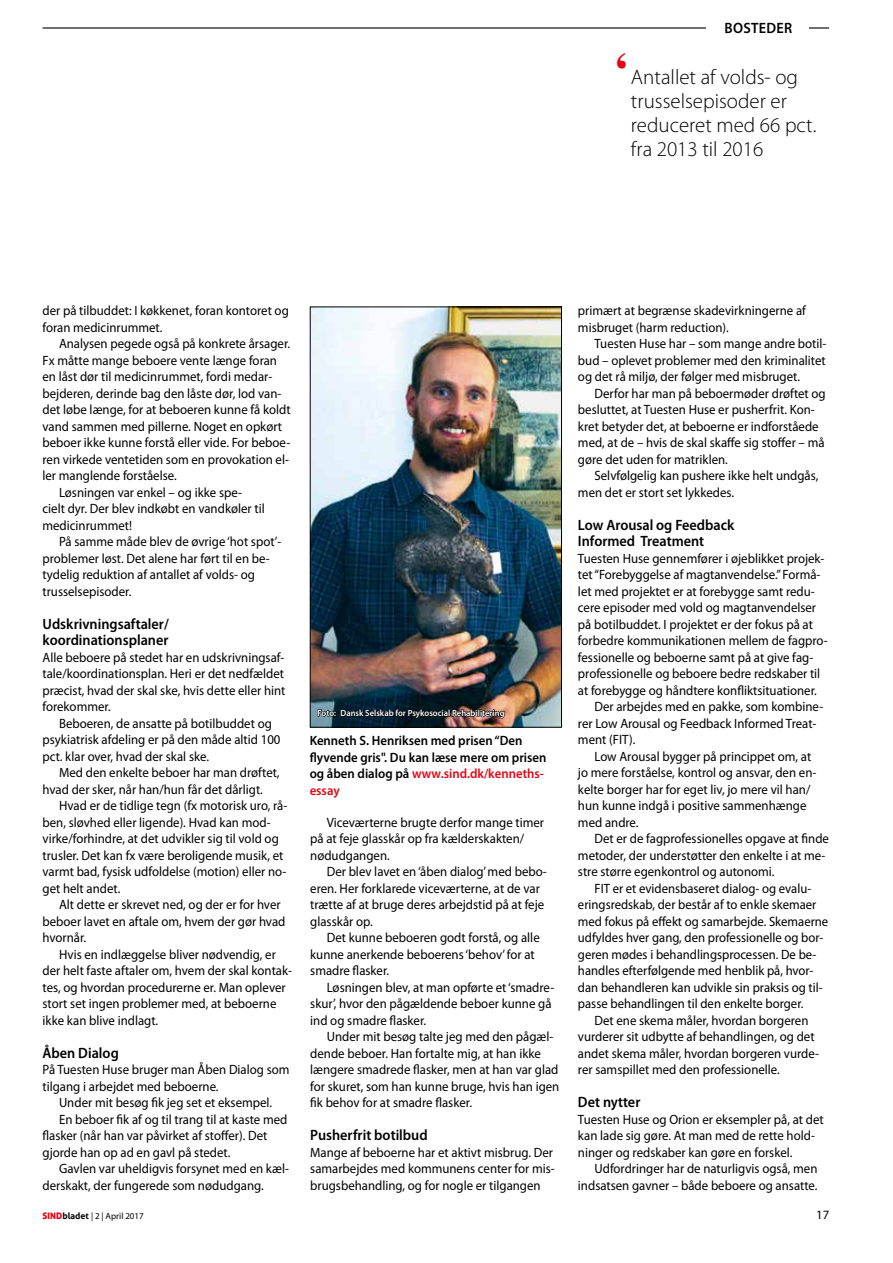
<style>
.page{position:relative;width:893px;height:1263px;background:#fff}
.page>*{position:absolute;margin:0;border:0;box-sizing:border-box;transform-origin:0 0}
.t1{font:300 21px/24px "Myriad Pro";color:#000}
.t2{font:600 15px/16.5px "Myriad Pro";color:#000;scale:.95 1}
.t3{font:600 15px "Myriad Pro";letter-spacing:.02em;color:#000;scale:.95 1}
.t4{font:13.5px/16.5px "Myriad Pro";color:#000;scale:.95 1}
.t5{font:13.5px "Myriad Pro";color:#000;scale:.94 1}
.t6{font:600 13.5px/16.5px "Myriad Pro";color:#000;scale:.95 1}
.t7{font:12.75px "Myriad Pro";color:#000}
.t8{font:600 9px "Myriad Pro";color:#fff;scale:.95 1}
.t9{font:9px "Myriad Pro";color:#000}
.s1{font-family:"Times";font-weight:700;font-size:45px;color:#e30613}
.s2{color:#e30613}
.s3{font-family:"Aller Display";color:#e30613}
.s4{font-family:"Aller";font-weight:700}
</style>
<div class="page">
<hr style="left:43px;top:27px;width:786px;height:2px;background:#000">
<div style="left:707px;top:21px;width:102px;height:16px;background:#fff"></div>
<img style="left:312px;top:308px;width:248px;height:418px">
<div style="left:310px;top:306px;width:252px;height:422px;border:1px solid #000"></div>
<svg style="left:318px;top:709px;width:186px;height:9px;background:#171b1f"></svg>
<p class="t3" style="left:725px;top:18px;width:73px">BOSTEDER</p>
<h1 class="t1" style="left:631px;top:65px;width:187px;text-indent:-17px"><span class="s1">‘</span>Antallet af volds- og trusselsepisoder er reduceret med 66 pct. fra 2013 til 2016</h1>
<p class="t4" style="left:43px;top:302px;width:261px">der på tilbuddet: I køkkenet, foran kontoret og foran medicinrummet.</p>
<p class="t4" style="left:59px;top:335px;width:245px">Analysen pegede også på konkrete årsager.</p>
<p class="t4" style="left:43px;top:352px;width:248px">Fx måtte mange beboere vente længe foran</p>
<p class="t4" style="left:43px;top:368px;width:243px">en låst dør til medicinrummet, fordi medar-</p>
<p class="t4" style="left:43px;top:385px;width:253px">bejderen, derinde bag den låste dør, lod van-</p>
<p class="t4" style="left:43px;top:401px;width:263px">det løbe længe, for at beboeren kunne få koldt</p>
<p class="t4" style="left:43px;top:418px;width:254px">vand sammen med pillerne. Noget en opkørt</p>
<p class="t4" style="left:43px;top:434px;width:262px">beboer ikke kunne forstå eller vide. For beboe-</p>
<p class="t4" style="left:43px;top:451px;width:261px">ren virkede ventetiden som en provokation el-</p>
<p class="t4" style="left:43px;top:467px;width:143px">ler manglende forståelse.</p>
<p class="t4" style="left:59px;top:484px;width:194px">Løsningen var enkel – og ikke spe-</p>
<p class="t4" style="left:43px;top:500px;width:235px">cielt dyr. Der blev indkøbt en vandkøler til</p>
<p class="t4" style="left:43px;top:517px;width:96px">medicinrummet!</p>
<p class="t4" style="left:59px;top:533px;width:236px">På samme måde blev de øvrige ‘hot spot’-</p>
<p class="t4" style="left:43px;top:550px;width:241px">problemer løst. Det alene har ført til en be-</p>
<p class="t4" style="left:43px;top:566px;width:225px">tydelig reduktion af antallet af volds- og</p>
<p class="t4" style="left:43px;top:583px;width:95px">trusselsepisoder.</p>
<p class="t2" style="left:43px;top:615px;width:134px">Udskrivningsaftaler/ koordinationsplaner</p>
<p class="t4" style="left:43px;top:649px;width:257px;text-align:justify">Alle beboere på stedet har en udskrivningsaf&shy;tale/koordinationsplan. Heri er det nedfældet præcist, hvad der skal ske, hvis dette eller hint forekommer.</p>
<p class="t4" style="left:43px;top:715px;width:252px;text-indent:17px">Beboeren, de ansatte på botilbuddet og psykiatrisk afdeling er på den måde altid 100 pct. klar over, hvad der skal ske.</p>
<p class="t4" style="left:43px;top:764px;width:251px;text-indent:17px">Med den enkelte beboer har man drøftet, hvad der sker, når han/hun får det dårligt.</p>
<p class="t4" style="left:43px;top:797px;width:259px;text-indent:17px">Hvad er de tidlige tegn (fx motorisk uro, rå&shy;ben, sløvhed eller ligende). Hvad kan mod&shy;virke/forhindre, at det udvikler sig til vold og trusler. Det kan fx være beroligende musik, et varmt bad, fysisk udfoldelse (motion) eller no&shy;get helt andet.</p>
<p class="t4" style="left:43px;top:896px;width:257px;text-indent:17px">Alt dette er skrevet ned, og der er for hver beboer lavet en aftale om, hvem der gør hvad hvornår.</p>
<p class="t4" style="left:43px;top:946px;width:264px;text-indent:17px">Hvis en indlæggelse bliver nødvendig, er der helt faste aftaler om, hvem der skal kontak&shy;tes, og hvordan procedurerne er. Man oplever stort set ingen problemer med, at beboerne ikke kan blive indlagt.</p>
<p class="t2" style="left:43px;top:1044px;width:82px">Åben Dialog</p>
<p class="t4" style="left:43px;top:1061px;width:261px">På Tuesten Huse bruger man Åben Dialog som tilgang i arbejdet med beboerne.</p>
<p class="t4" style="left:59px;top:1094px;width:226px">Under mit besøg fik jeg set et eksempel.</p>
<p class="t4" style="left:59px;top:1111px;width:242px">En beboer fik af og til trang til at kaste med</p>
<p class="t4" style="left:43px;top:1127px;width:238px">flasker (når han var påvirket af stoffer). Det</p>
<p class="t4" style="left:43px;top:1144px;width:199px">gjorde han op ad en gavl på stedet.</p>
<p class="t4" style="left:59px;top:1160px;width:244px">Gavlen var uheldigvis forsynet med en kæl-</p>
<p class="t4" style="left:43px;top:1177px;width:234px">derskakt, der fungerede som nødudgang.</p>
<p class="t8" style="left:317px;top:707px;width:198px">Foto: Dansk Selskab for Psykosocial Rehabilitering</p>
<p class="t6" style="left:310px;top:732px;width:251px">Kenneth S. Henriksen med prisen “Den flyvende gris". Du kan læse mere om prisen og åben dialog på <span class="s2">www.sind.dk/kenneths&shy;essay</span></p>
<p class="t4" style="left:310px;top:814px;width:248px;text-indent:17px">Viceværterne brugte derfor mange timer på at feje glasskår op fra kælderskakten/ nødudgangen.</p>
<p class="t4" style="left:310px;top:863px;width:251px;text-indent:16px">Der blev lavet en ‘åben dialog’ med bebo&shy;eren. Her forklarede viceværterne, at de var trætte af at bruge deres arbejdstid på at feje glasskår op.</p>
<p class="t4" style="left:310px;top:929px;width:243px;text-indent:17px">Det kunne beboeren godt forstå, og alle kunne anerkende beboerens ‘behov’ for at smadre flasker.</p>
<p class="t4" style="left:310px;top:979px;width:258px;text-indent:17px">Løsningen blev, at man opførte et ‘smadre&shy;skur’, hvor den pågældende beboer kunne gå ind og smadre flasker.</p>
<p class="t4" style="left:310px;top:1028px;width:264px;text-indent:17px">Under mit besøg talte jeg med den pågæl&shy;dende beboer. Han fortalte mig, at han ikke længere smadrede flasker, men at han var glad for skuret, som han kunne bruge, hvis han igen fik behov for at smadre flasker.</p>
<p class="t2" style="left:310px;top:1126px;width:125px">Pusherfrit botilbud</p>
<p class="t4" style="left:310px;top:1144px;width:259px">Mange af beboerne har et aktivt misbrug. Der samarbejdes med kommunens center for mis&shy;brugsbehandling, og for nogle er tilgangen</p>
<p class="t4" style="left:578px;top:302px;width:241px">primært at begrænse skadevirkningerne af misbruget (harm reduction).</p>
<p class="t4" style="left:578px;top:335px;width:263px;text-align:justify;text-indent:17px">Tuesten Huse har – som mange andre botil&shy;bud – oplevet problemer med den kriminalitet og det rå miljø, der følger med misbruget.</p>
<p class="t4" style="left:578px;top:385px;width:262px;text-indent:17px">Derfor har man på beboermøder drøftet og besluttet, at Tuesten Huse er pusherfrit. Kon&shy;kret betyder det, at beboerne er indforståede med, at de – hvis de skal skaffe sig stoffer – må gøre det uden for matriklen.</p>
<p class="t4" style="left:578px;top:467px;width:255px;text-indent:17px">Selvfølgelig kan pushere ikke helt undgås, men det er stort set lykkedes.</p>
<p class="t2" style="left:578px;top:516px;width:166px">Low Arousal og Feedback<br>Informed Treatment</p>
<p class="t4" style="left:578px;top:550px;width:261px">Tuesten Huse gennemfører i øjeblikket projek-</p>
<p class="t4" style="left:578px;top:566px;width:257px">tet “Forebyggelse af magtanvendelse.” Formå-</p>
<p class="t4" style="left:578px;top:583px;width:251px">let med projektet er at forebygge samt redu-</p>
<p class="t4" style="left:578px;top:599px;width:252px">cere episoder med vold og magtanvendelser</p>
<p class="t4" style="left:578px;top:616px;width:249px">på botilbuddet. I projektet er der fokus på at</p>
<p class="t4" style="left:578px;top:632px;width:264px">forbedre kommunikationen mellem de fagpro-</p>
<p class="t4" style="left:578px;top:649px;width:249px">fessionelle og beboerne samt på at give fag-</p>
<p class="t4" style="left:578px;top:665px;width:257px">professionelle og beboere bedre redskaber til</p>
<p class="t4" style="left:578px;top:682px;width:253px">at forebygge og håndtere konfliktsituationer.</p>
<p class="t4" style="left:594px;top:698px;width:242px">Der arbejdes med en pakke, som kombine-</p>
<p class="t4" style="left:578px;top:715px;width:253px">rer Low Arousal og Feedback Informed Treat-</p>
<p class="t4" style="left:578px;top:731px;width:62px">ment (FIT).</p>
<p class="t4" style="left:594px;top:748px;width:230px">Low Arousal bygger på princippet om, at</p>
<p class="t4" style="left:578px;top:764px;width:252px">jo mere forståelse, kontrol og ansvar, den en-</p>
<p class="t4" style="left:578px;top:781px;width:246px">kelte borger har for eget liv, jo mere vil han/</p>
<p class="t4" style="left:578px;top:797px;width:242px">hun kunne indgå i positive sammenhænge</p>
<p class="t4" style="left:578px;top:814px;width:65px">med andre.</p>
<p class="t4" style="left:594px;top:830px;width:248px">Det er de fagprofessionelles opgave at finde</p>
<p class="t4" style="left:578px;top:847px;width:262px">metoder, der understøtter den enkelte i at me-</p>
<p class="t4" style="left:578px;top:863px;width:208px">stre større egenkontrol og autonomi.</p>
<p class="t5" style="left:594px;top:880px;width:232px">FIT er et evidensbaseret dialog- og evalu-</p>
<p class="t5" style="left:578px;top:896px;width:255px">eringsredskab, der består af to enkle skemaer</p>
<p class="t5" style="left:578px;top:913px;width:268px">med fokus på effekt og samarbejde. Skemaerne</p>
<p class="t5" style="left:578px;top:929px;width:263px">udfyldes hver gang, den professionelle og bor-</p>
<p class="t5" style="left:578px;top:946px;width:255px">geren mødes i behandlingsprocessen. De be-</p>
<p class="t5" style="left:578px;top:962px;width:252px">handles efterfølgende med henblik på, hvor-</p>
<p class="t5" style="left:578px;top:979px;width:262px">dan behandleren kan udvikle sin praksis og til-</p>
<p class="t5" style="left:578px;top:995px;width:241px">passe behandlingen til den enkelte borger.</p>
<p class="t4" style="left:594px;top:1012px;width:227px">Det ene skema måler, hvordan borgeren</p>
<p class="t4" style="left:578px;top:1028px;width:251px">vurderer sit udbytte af behandlingen, og det</p>
<p class="t4" style="left:578px;top:1045px;width:255px">andet skema måler, hvordan borgeren vurde-</p>
<p class="t4" style="left:578px;top:1061px;width:214px">rer samspillet med den professionelle.</p>
<p class="t2" style="left:578px;top:1093px;width:67px">Det nytter</p>
<p class="t4" style="left:578px;top:1111px;width:260px">Tuesten Huse og Orion er eksempler på, at det kan lade sig gøre. At man med de rette hold&shy;ninger og redskaber kan gøre en forskel.</p>
<p class="t4" style="left:578px;top:1160px;width:254px;text-align:right">Udfordringer har de naturligvis også, men indsatsen gavner – både beboere og ansatte.</p>
<p class="t9" style="left:43px;top:1210px;width:103px"><span class="s3">SIND</span><span class="s4">bladet</span> | 2 | April 2017</p>
<p class="t7" style="left:816px;top:1207px;width:15px">17</p>
</div>
